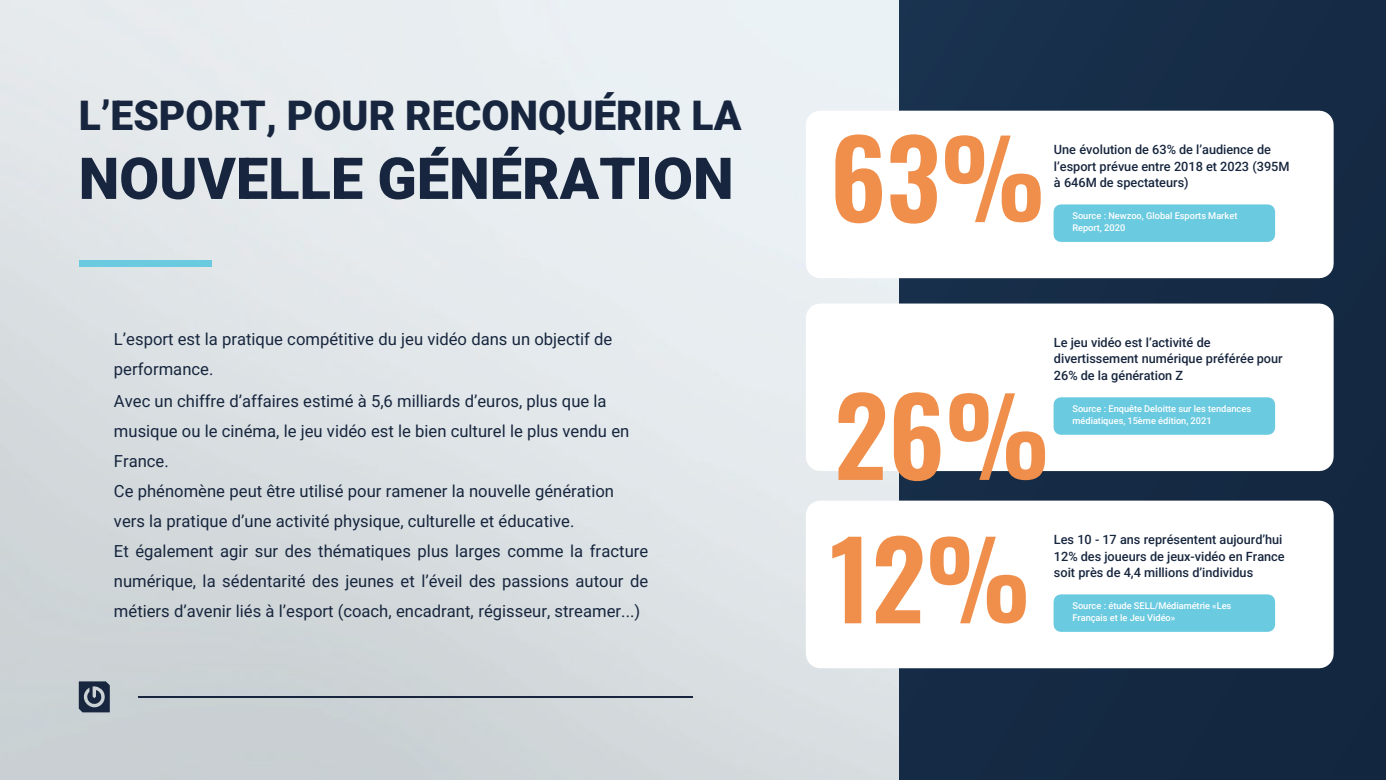
<style>
.page{position:relative;width:1386px;height:780px;background:#fff}
.page>*{position:absolute;margin:0;border:0;box-sizing:border-box;transform-origin:0 0}
.t1{font:600 106.75px "Oswald";color:#f08f4b}
.t2{font:900 57.75px "Roboto";color:#17263e}
.t3{font:900 40.77px "Roboto";color:#17263e}
.t4{font:16.62px/29.9px "Roboto";color:#17263e}
.t5{font:500 12.69px/16.6px "Roboto";color:#17263e}
.t6{font:500 9.28px/12.2px "Roboto";color:#fff}
</style>
<div class="page">
<img style="left:0;top:0;width:899px;height:779px">
<div style="left:79px;top:260px;width:132px;height:7px;background:#6acae0"></div>
<svg style="left:79px;top:681px;width:31px;height:31px"></svg>
<hr style="left:138px;top:695px;width:555px;height:2px;background:#17263e">
<img style="left:899px;top:0;width:486px;height:779px">
<svg style="left:805px;top:111px;width:528px;height:167px"></svg>
<svg style="left:805px;top:303px;width:528px;height:168px"></svg>
<div style="left:1053px;top:204px;width:221px;height:38px;background:#6acae0"></div>
<div style="left:1053px;top:397px;width:221px;height:37px;background:#6acae0"></div>
<svg style="left:805px;top:500px;width:528px;height:168px"></svg>
<div style="left:1053px;top:594px;width:221px;height:37px;background:#6acae0"></div>
<p class="t3" style="left:79px;top:87px;width:664px">L’ESPORT, POUR RECONQUÉRIR LA</p>
<p class="t2" style="left:79px;top:138px;width:656px">NOUVELLE GÉNÉRATION</p>
<p class="t4" style="left:114px;top:323px;width:500px">L’esport est la pratique compétitive du jeu vidéo dans un objectif de performance.</p>
<p class="t4" style="left:114px;top:385px;width:517px">Avec un chiffre d’affaires estimé à 5,6 milliards d’euros, plus que la musique ou le cinéma, le jeu vidéo est le bien culturel le plus vendu en<br>France.</p>
<p class="t4" style="left:114px;top:475px;width:501px">Ce phénomène peut être utilisé pour ramener la nouvelle génération vers la pratique d’une activité physique, culturelle et éducative.</p>
<p class="t4" style="left:114px;top:535px;width:536px;text-align:justify">Et également agir sur des thématiques plus larges comme la fracture numérique, la sédentarité des jeunes et l’éveil des passions autour de métiers d’avenir liés à l’esport (coach, encadrant, régisseur, streamer...)</p>
<p class="t1" style="left:829px;top:123px;width:217px">63%</p>
<p class="t5" style="left:1053px;top:141px;width:237px">Une évolution de 63% de l’audience de l’esport prévue entre 2018 et 2023 (395M à 646M de spectateurs)</p>
<p class="t6" style="left:1072px;top:209px;width:166px">Source : Newzoo, Global Esports Market</p>
<p class="t6" style="left:1072px;top:221px;width:54px">Report, 2020</p>
<p class="t1" style="left:834px;top:380px;width:217px">26%</p>
<p class="t5" style="left:1053px;top:333px;width:230px">Le jeu vidéo est l’activité de divertissement numérique préférée pour<br>26% de la génération Z</p>
<p class="t6" style="left:1072px;top:402px;width:180px">Source : Enquête Deloitte sur les tendances médiatiques, 15ème édition, 2021</p>
<p class="t1" style="left:829px;top:523px;width:202px">12%</p>
<p class="t5" style="left:1053px;top:530px;width:232px">Les 10 - 17 ans représentent aujourd’hui<br>12% des joueurs de jeux-vidéo en France soit près de 4,4 millions d’individus</p>
<p class="t6" style="left:1072px;top:599px;width:160px">Source : étude SELL/Médiamétrie «Les<br>Français et le Jeu Vidéo»</p>
</div>
